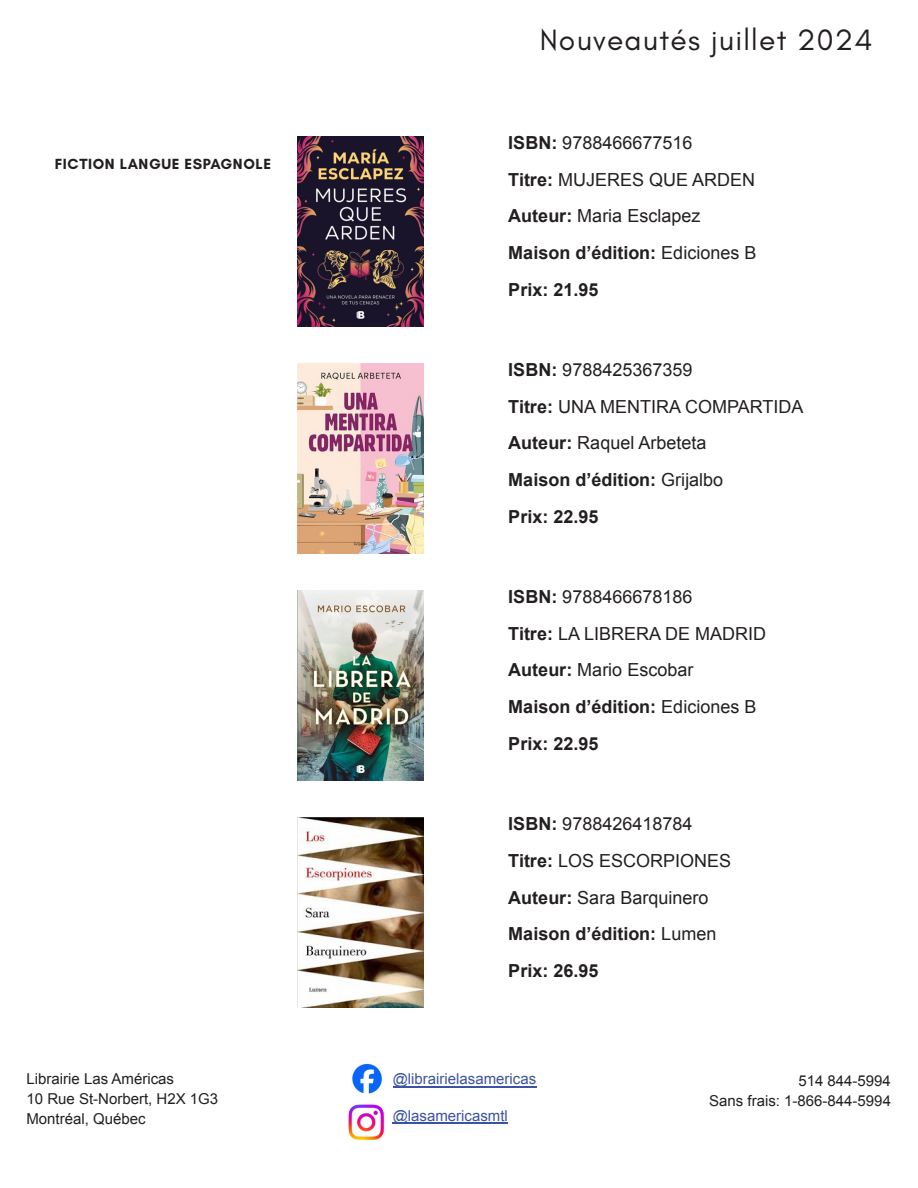
<style>
.page{position:relative;width:918px;height:1188px;background:#fff}
.page>*{position:absolute;margin:0;border:0;box-sizing:border-box;transform-origin:0 0}
.t1{font:30px "Glacial Indifference";letter-spacing:.04em;color:#231f20}
.t2{font:18px/36.6px "Arial";color:#231f20}
.t3{font:15px/20px "Arial";color:#231f20}
.t4{font:15px "Arial";color:#3a53a3}
.t5{font:700 15px "Glacial Indifference";letter-spacing:.04em;color:#231f20}
.s1{font-weight:700}
</style>
<div class="page">
<img style="left:298px;top:136px;width:125px;height:191px">
<img style="left:298px;top:363px;width:125px;height:191px">
<img style="left:298px;top:590px;width:125px;height:191px">
<img style="left:298px;top:817px;width:125px;height:191px">
<img style="left:352px;top:1063px;width:30px;height:31px">
<img style="left:348px;top:1104px;width:45px;height:36px">
<hr style="left:393px;top:1086px;width:143px;height:1px;background:#3a53a3">
<hr style="left:393px;top:1122px;width:115px;height:1px;background:#3a53a3">
<p class="t5" style="left:55px;top:158px;width:218px">FICTION LANGUE ESPAGNOLE</p>
<h1 class="t1" style="left:540px;top:27px;width:334px">Nouveautés juillet 2024</h1>
<p class="t2" style="left:508px;top:126px;width:250px"><span class="s1">ISBN:</span> 9788466677516<br><span class="s1">Titre:</span> MUJERES QUE ARDEN<br><span class="s1">Auteur:</span> Maria Esclapez<br><span class="s1">Maison d’édition:</span> Ediciones B<br><span class="s1">Prix: 21.95</span></p>
<p class="t2" style="left:508px;top:353px;width:297px"><span class="s1">ISBN:</span> 9788425367359<br><span class="s1">Titre:</span> UNA MENTIRA COMPARTIDA<br><span class="s1">Auteur:</span> Raquel Arbeteta<br><span class="s1">Maison d’édition:</span> Grĳalbo<br><span class="s1">Prix: 22.95</span></p>
<p class="t2" style="left:508px;top:580px;width:259px"><span class="s1">ISBN:</span> 9788466678186<br><span class="s1">Titre:</span> LA LIBRERA DE MADRID<br><span class="s1">Auteur:</span> Mario Escobar<br><span class="s1">Maison d’édition:</span> Ediciones B<br><span class="s1">Prix: 22.95</span></p>
<p class="t2" style="left:508px;top:807px;width:224px"><span class="s1">ISBN:</span> 9788426418784<br><span class="s1">Titre:</span> LOS ESCORPIONES<br><span class="s1">Auteur:</span> Sara Barquinero<br><span class="s1">Maison d’édition:</span> Lumen<br><span class="s1">Prix: 26.95</span></p>
<p class="t4" style="left:393px;top:1074px;width:145px">@librairielasamericas</p>
<p class="t4" style="left:393px;top:1110px;width:117px">@lasamericasmtl</p>
<p class="t3" style="left:26px;top:1071px;width:193px">Librairie Las Américas<br>10 Rue St-Norbert, H2X 1G3<br>Montréal, Québec</p>
<p class="t3" style="left:709px;top:1072px;width:183px;text-align:right">514 844-5994<br>Sans frais: 1-866-844-5994</p>
</div>
